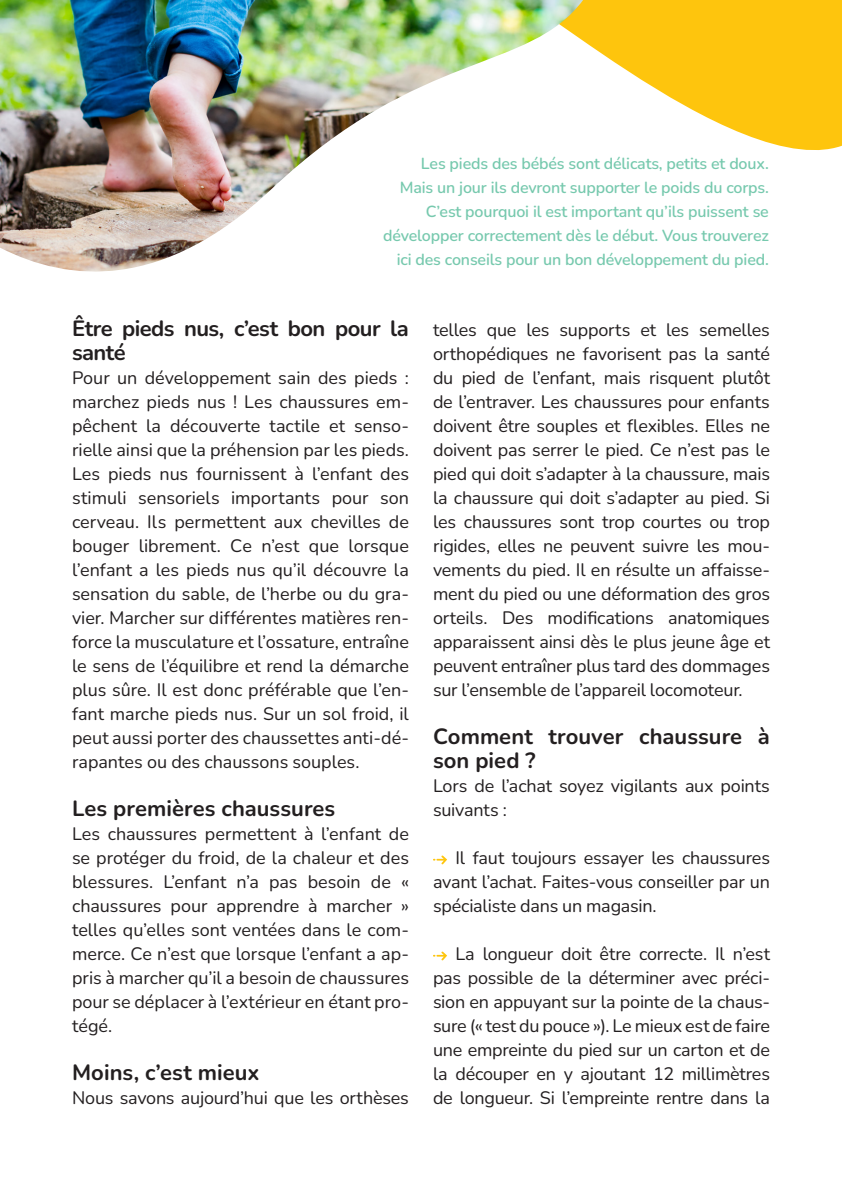
<style>
.page{position:relative;width:842px;height:1191px;background:#fff}
.page>*{position:absolute;margin:0;border:0;box-sizing:border-box;transform-origin:0 0}
.Copy{font:700 22px/24px "Nunito";color:#231f20}
.Copy-2{font:700 22px/24px "Nunito";letter-spacing:-.025em;color:#231f20}
.Fliesstext{font:18px/24px "Nunito";letter-spacing:-.01em;color:#231f20;text-align:justify}
.Copy-3{font:600 16px/24px "Nunito";letter-spacing:-.01em;color:#77c9ae;text-align:right}
</style>
<div class="page">
<svg style="left:433px;top:855px;width:14px;height:9px"></svg>
<svg style="left:433px;top:951px;width:14px;height:9px"></svg>
<svg style="left:583px;top:0;width:259px;height:150px;fill:#fec50d"></svg>
<img style="left:0;top:0;width:583px;height:272px">
<p class="Copy-3" style="left:383px;top:151px;width:387px">Les pieds des bébés sont délicats, petits et doux.<br>Mais un jour ils devront supporter le poids du corps.<br>C’est pourquoi il est important qu’ils puissent se développer correctement dès le début. Vous trouverez ici des conseils pour un bon développement du pied.</p>
<p class="Copy-2" style="left:72px;top:316px;width:338px">Être pieds nus, c’est bon pour la santé</p>
<p class="Fliesstext" style="left:72px;top:365px;width:338px">Pour un développement sain des pieds : marchez pieds nus ! Les chaussures em&shy;pêchent la découverte tactile et senso&shy;rielle ainsi que la préhension par les pieds.<br>Les pieds nus fournissent à l’enfant des stimuli sensoriels importants pour son cerveau. Ils permettent aux chevilles de bouger librement. Ce n’est que lorsque l’enfant a les pieds nus qu’il découvre la sensation du sable, de l’herbe ou du gra&shy;vier. Marcher sur différentes matières ren&shy;force la musculature et l’ossature, entraîne le sens de l’équilibre et rend la démarche plus sûre. Il est donc préférable que l’en&shy;fant marche pieds nus. Sur un sol froid, il peut aussi porter des chaussettes anti-dé&shy;rapantes ou des chaussons souples.</p>
<p class="Copy" style="left:72px;top:796px;width:265px">Les premières chaussures</p>
<p class="Fliesstext" style="left:72px;top:821px;width:338px">Les chaussures permettent à l’enfant de se protéger du froid, de la chaleur et des blessures. L’enfant n’a pas besoin de « chaussures pour apprendre à marcher » telles qu’elles sont ventées dans le com&shy;merce. Ce n’est que lorsque l’enfant a ap&shy;pris à marcher qu’il a besoin de chaussures pour se déplacer à l’extérieur en étant pro&shy;tégé.</p>
<p class="Copy" style="left:72px;top:1060px;width:189px">Moins, c’est mieux</p>
<p class="Fliesstext" style="left:72px;top:1085px;width:338px">Nous savons aujourd’hui que les orthèses</p>
<p class="Fliesstext" style="left:433px;top:317px;width:338px">telles que les supports et les semelles orthopédiques ne favorisent pas la santé du pied de l’enfant, mais risquent plutôt de l’entraver. Les chaussures pour enfants doivent être souples et flexibles. Elles ne doivent pas serrer le pied. Ce n’est pas le pied qui doit s’adapter à la chaussure, mais la chaussure qui doit s’adapter au pied. Si les chaussures sont trop courtes ou trop rigides, elles ne peuvent suivre les mou&shy;vements du pied. Il en résulte un affaisse&shy;ment du pied ou une déformation des gros orteils. Des modifications anatomiques apparaissent ainsi dès le plus jeune âge et peuvent entraîner plus tard des dommages sur l’ensemble de l’appareil locomoteur.</p>
<p class="Copy" style="left:433px;top:724px;width:338px">Comment trouver chaussure à son pied ?</p>
<p class="Fliesstext" style="left:433px;top:773px;width:338px">Lors de l’achat soyez vigilants aux points suivants :</p>
<p class="Fliesstext" style="left:433px;top:845px;width:338px;text-indent:22px">Il faut toujours essayer les chaussures avant l’achat. Faites-vous conseiller par un spécialiste dans un magasin.</p>
<p class="Fliesstext" style="left:433px;top:941px;width:338px;text-indent:22px">La longueur doit être correcte. Il n’est pas possible de la déterminer avec préci&shy;sion en appuyant sur la pointe de la chaus&shy;sure (« test du pouce »). Le mieux est de faire une empreinte du pied sur un carton et de la découper en y ajoutant 12 millimètres de longueur. Si l’empreinte rentre dans la</p>
</div>
